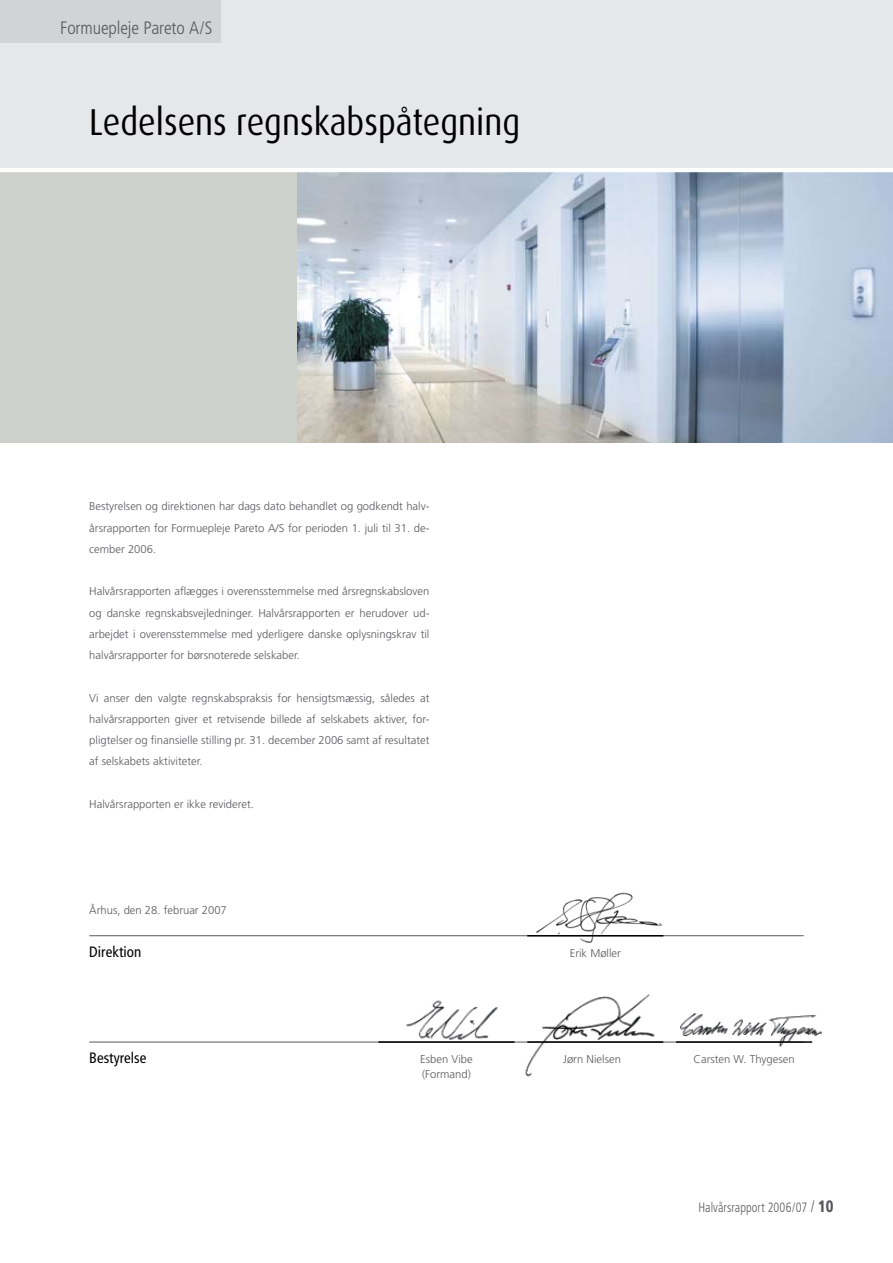
<style>
.page{position:relative;width:893px;height:1263px;background:#fff}
.page>*{position:absolute;margin:0;border:0;box-sizing:border-box;transform-origin:0 0}
.t1{font:37.5px "Dax";color:#000;scale:.9 1}
.t2{font:300 condensed 18px "Frutiger";letter-spacing:-.005em;color:#58595b}
.t3{font:condensed 15px "Frutiger";color:#000}
.t4{font:300 condensed 13.5px "Frutiger";letter-spacing:.005em;color:#58595b;scale:.9 1}
.t5{font:300 11.25px/21.3px "Frutiger";color:#58595b;text-align:justify}
.s1{font-size:16.5px}
.s2{font-weight:900;font-size:16.5px}
</style>
<div class="page">
<div style="left:0;top:0;width:893px;height:170px;background:#e6e7e8"></div>
<div style="left:0;top:0;width:221px;height:43px;background:#d1d3d4"></div>
<img style="left:530px;top:892px;width:138px;height:51px">
<img style="left:406px;top:1000px;width:92px;height:40px">
<img style="left:680px;top:1014px;width:141px;height:32px">
<img style="left:518px;top:994px;width:137px;height:83px">
<div style="left:0;top:170px;width:893px;height:272px;background:#cdd1cc"></div>
<hr style="left:89px;top:935px;width:715px;height:1px;background:#58595b">
<hr style="left:89px;top:1042px;width:715px;height:1px;background:#58595b">
<hr style="left:527px;top:935px;width:136px;height:1px;background:#000">
<hr style="left:378px;top:1041px;width:136px;height:2px;background:#000">
<hr style="left:527px;top:1041px;width:136px;height:2px;background:#000">
<hr style="left:676px;top:1041px;width:136px;height:2px;background:#000">
<img style="left:298px;top:172px;width:595px;height:270px">
<hr style="left:0;top:168px;width:893px;height:4px;background:#fff">
<h2 class="t2" style="left:60px;top:18px;width:154px">Formuepleje Pareto A/S</h2>
<h1 class="t1" style="left:89px;top:102px;width:480px">Ledelsens regnskabspåtegning</h1>
<p class="t5" style="left:89px;top:496px;width:342px">Bestyrelsen og direktionen har dags dato behandlet og godkendt halv&shy;årsrapporten for Formuepleje Pareto A/S for perioden 1. juli til 31. de&shy;cember 2006.</p>
<p class="t5" style="left:89px;top:581px;width:342px">Halvårsrapporten aflægges i overensstemmelse med årsregnskabsloven og danske regnskabsvejledninger. Halvårsrapporten er herudover ud&shy;arbejdet i overensstemmelse med yderligere danske oplysningskrav til halvårsrapporter for børsnoterede selskaber.</p>
<p class="t5" style="left:89px;top:687px;width:342px">Vi anser den valgte regnskabspraksis for hensigtsmæssig, således at halvårsrapporten giver et retvisende billede af selskabets aktiver, for&shy;pligtelser og finansielle stilling pr. 31. december 2006 samt af resultatet af selskabets aktiviteter.</p>
<p class="t5" style="left:89px;top:793px;width:166px">Halvårsrapporten er ikke revideret.</p>
<p class="t5" style="left:89px;top:900px;width:139px">Århus, den 28. februar 2007</p>
<h3 class="t3" style="left:89px;top:943px;width:53px">Direktion</h3>
<p class="t5" style="left:570px;top:942px;width:53px">Erik Møller</p>
<h3 class="t3" style="left:89px;top:1049px;width:59px">Bestyrelse</h3>
<p class="t5" style="left:420px;top:1052px;width:54px;line-height:15px">Esben Vibe (Formand)</p>
<p class="t5" style="left:563px;top:1048px;width:59px">Jørn Nielsen</p>
<p class="t5" style="left:694px;top:1048px;width:103px">Carsten W. Thygesen</p>
<p class="t4" style="left:698px;top:1199px;width:151px">Halvårsrapport 2006/07 <span class="s1">/</span> <span class="s2">10</span></p>
</div>
